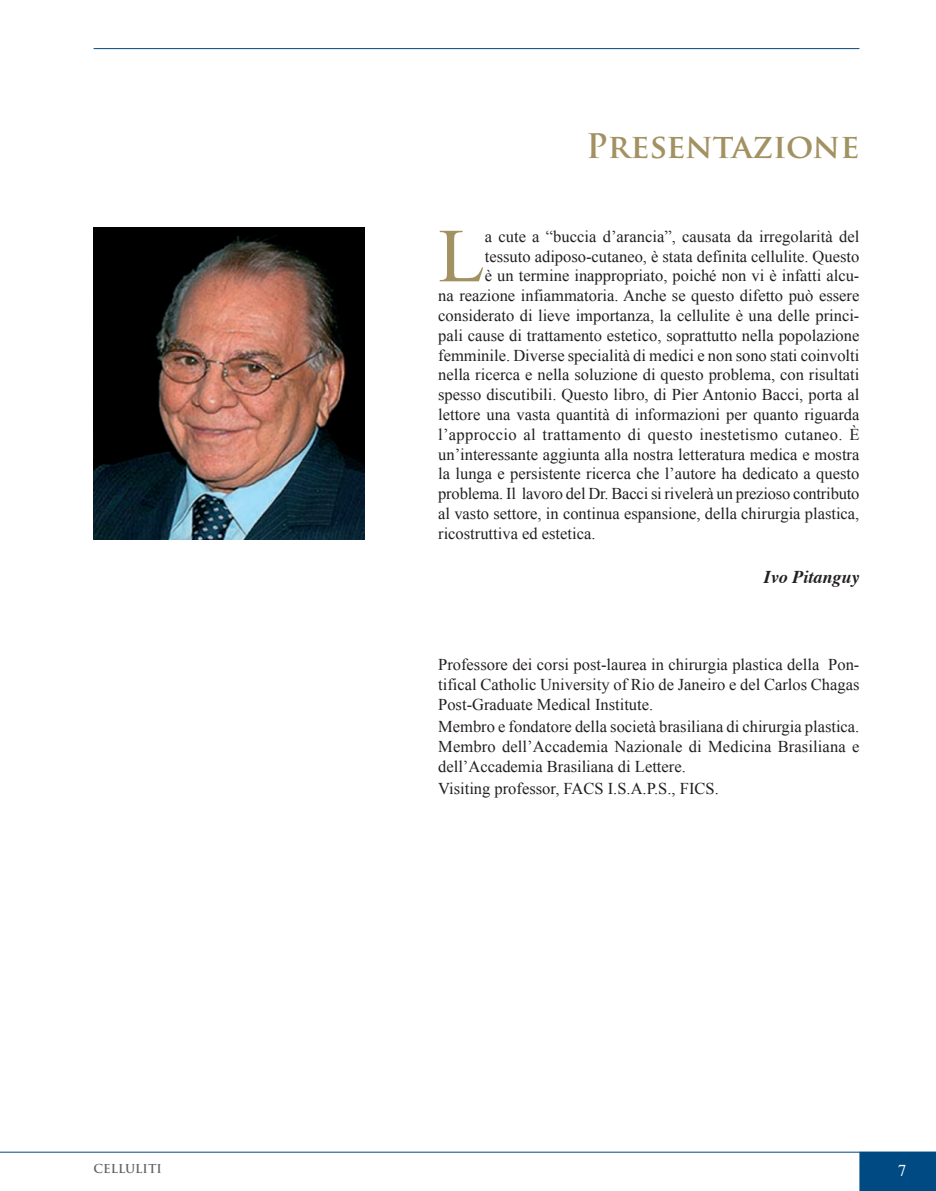
<style>
.page{position:relative;width:936px;height:1191px;background:#fff}
.page>*{position:absolute;margin:0;border:0;box-sizing:border-box;transform-origin:0 0}
.t1{font:76.35px "Times New Roman";color:#a29161}
.t2{font:700 33px "Trajan Pro";color:#a29161}
.t3{font:italic 700 18px "Times";color:#231f20}
.t4{font:16.5px/19.8px "Times New Roman";color:#231f20;text-align:justify}
.t5{font:16.5px "Times New Roman";letter-spacing:.02em;color:#231f20}
.t6{font:16.5px "Times";color:#fff}
.t7{font:700 12px "Trajan Pro";color:#636366}
</style>
<div class="page">
<img style="left:94px;top:227px;width:270px;height:312px">
<hr style="left:94px;top:48px;width:765px;height:1px;background:#004a83">
<div style="left:859px;top:1152px;width:76px;height:39px;background:#004a83"></div>
<hr style="left:0;top:1151px;width:935px;height:1px;background:#004a83">
<h2 class="t2" style="left:586px;top:131px;width:275px">Presentazione</h2>
<h1 class="t1" style="left:438px;top:228px;width:48px">L</h1>
<p class="t4" style="left:485px;top:228px;width:376px">a cute a “buccia d’arancia”, causata da irregolarità del</p>
<p class="t4" style="left:485px;top:248px;width:376px">tessuto adiposo-cutaneo, è stata definita cellulite. Questo</p>
<p class="t4" style="left:485px;top:267px;width:376px">è un termine inappropriato, poiché non vi è infatti alcu-</p>
<p class="t4" style="left:438px;top:287px;width:422px">na reazione infiammatoria. Anche se questo difetto può essere</p>
<p class="t4" style="left:438px;top:307px;width:422px">considerato di lieve importanza, la cellulite è una delle princi-</p>
<p class="t4" style="left:438px;top:327px;width:422px">pali cause di trattamento estetico, soprattutto nella popolazione</p>
<p class="t4" style="left:438px;top:347px;width:422px">femminile. Diverse specialità di medici e non sono stati coinvolti</p>
<p class="t4" style="left:438px;top:366px;width:422px">nella ricerca e nella soluzione di questo problema, con risultati</p>
<p class="t4" style="left:438px;top:386px;width:422px">spesso discutibili. Questo libro, di Pier Antonio Bacci, porta al</p>
<p class="t4" style="left:438px;top:406px;width:422px">lettore una vasta quantità di informazioni per quanto riguarda</p>
<p class="t5" style="left:438px;top:428px;width:423px">l’approccio al trattamento di questo inestetismo cutaneo. È</p>
<p class="t4" style="left:438px;top:446px;width:422px">un’interessante aggiunta alla nostra letteratura medica e mostra</p>
<p class="t4" style="left:438px;top:465px;width:422px">la lunga e persistente ricerca che l’autore ha dedicato a questo</p>
<p class="t4" style="left:438px;top:485px;width:423px">problema. Il lavoro del Dr. Bacci si rivelerà un prezioso contributo</p>
<p class="t4" style="left:438px;top:505px;width:422px">al vasto settore, in continua espansione, della chirurgia plastica,</p>
<p class="t4" style="left:438px;top:525px;width:159px">ricostruttiva ed estetica.</p>
<p class="t3" style="left:763px;top:570px;width:97px">Ivo Pitanguy</p>
<p class="t4" style="left:438px;top:656px;width:422px">Professore dei corsi post-laurea in chirurgia plastica della Pon&shy;tifical Catholic University of Rio de Janeiro e del Carlos Chagas Post-Graduate Medical Institute.</p>
<p class="t4" style="left:438px;top:718px;width:423px">Membro e fondatore della società brasiliana di chirurgia plastica.<br>Membro dell’Accademia Nazionale di Medicina Brasiliana e dell’Accademia Brasiliana di Lettere.</p>
<p class="t4" style="left:438px;top:780px;width:282px">Visiting professor, FACS I.S.A.P.S., FICS.</p>
<p class="t7" style="left:94px;top:1161px;width:70px">CELLULITI</p>
<p class="t6" style="left:898px;top:1165px;width:10px">7</p>
</div>
